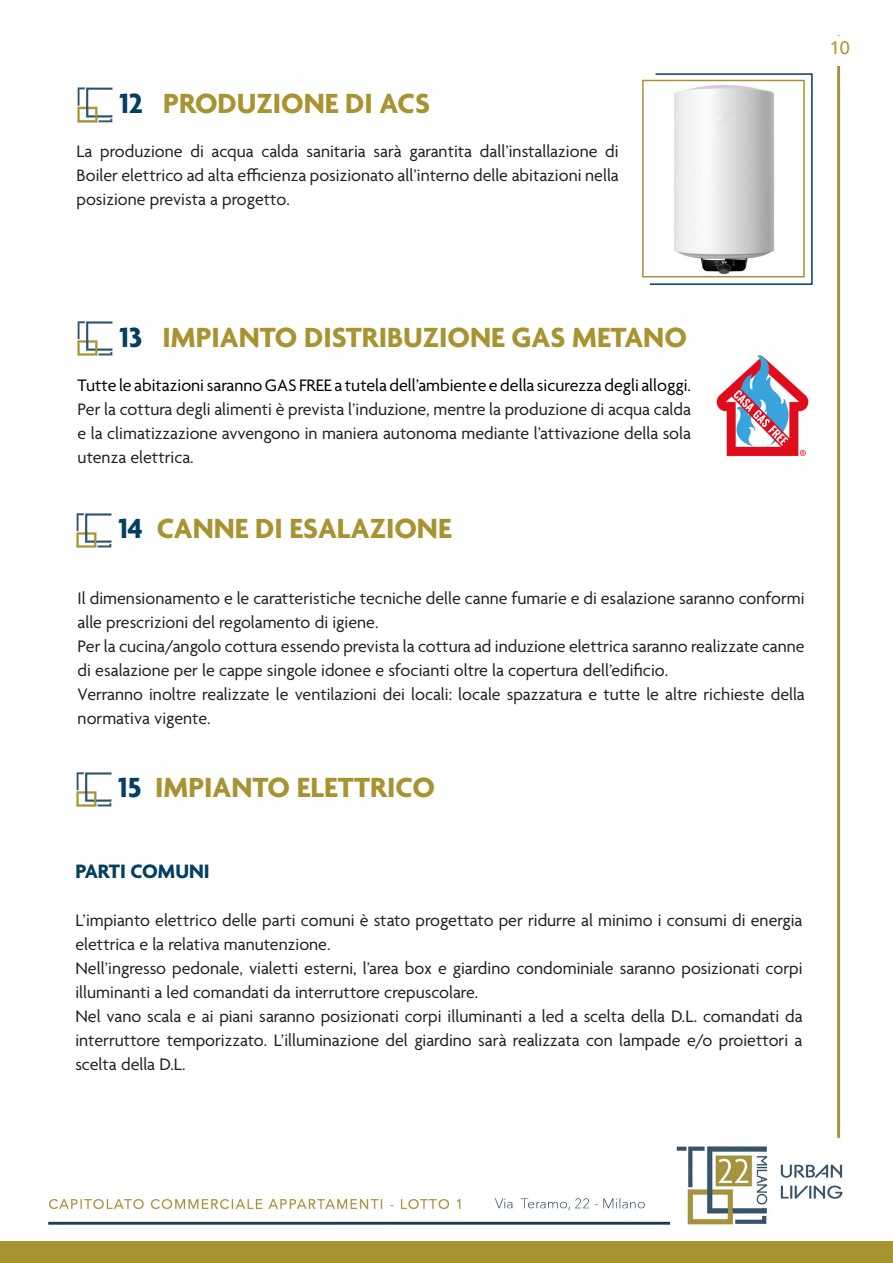
<style>
.page{position:relative;width:893px;height:1263px;background:#fff}
.page>*{position:absolute;margin:0;border:0;box-sizing:border-box;transform-origin:0 0}
.Stile_di_paragrafo_2{font:700 30px "Agenda";color:#a89331}
.Stile_di_paragrafo_3{font:700 21px "Agenda";color:#043e60}
.TESTI{font:18px/24px "Agenda";color:#231f20}
.t1{font:500 18px "Avenir";color:#a89331}
.s1{color:#043e60}
.s2{color:#000}
</style>
<div class="page">
<img style="left:0;top:35px;width:893px;height:1207px">
<img style="left:70px;top:81px;width:51px;height:47px">
<svg style="left:648px;top:73px;width:165px;height:213px"></svg>
<img style="left:658px;top:83px;width:131px;height:191px">
<div style="left:642px;top:80px;width:163px;height:197px;border:2px solid #a89331"></div>
<img style="left:710px;top:353px;width:104px;height:105px">
<img style="left:70px;top:315px;width:51px;height:47px">
<img style="left:69px;top:506px;width:51px;height:48px">
<img style="left:69px;top:765px;width:50px;height:47px">
<div style="left:820px;top:36px;width:40px;height:30px;background:#fff"></div>
<div style="left:0;top:1242px;width:893px;height:21px;background:#a89331"></div>
<p class="Stile_di_paragrafo_2" style="left:119px;top:87px;width:312px"><span class="s1">12</span> PRODUZIONE DI ACS</p>
<p class="TESTI" style="left:77px;top:141px;width:544px;text-align:justify">La produzione di acqua calda sanitaria sarà garantita dall’installazione di Boiler elettrico ad alta efficienza posizionato all’interno delle abitazioni nella posizione prevista a progetto.</p>
<p class="t1" style="left:830px;top:33px;width:22px">10</p>
<p class="Stile_di_paragrafo_2" style="left:119px;top:321px;width:569px"><span class="s1">13</span> IMPIANTO DISTRIBUZIONE GAS METANO</p>
<p class="TESTI" style="left:78px;top:375px;width:615px;text-align:justify"><span class="s2">Tutte le abitazioni saranno GAS FREE a tutela dell’ambiente e della sicurezza degli alloggi.<br></span>Per la cottura degli alimenti è prevista l’induzione, mentre la produzione di acqua calda e la climatizzazione avvengono in maniera autonoma mediante l’attivazione della sola utenza elettrica.</p>
<p class="Stile_di_paragrafo_2" style="left:118px;top:513px;width:335px"><span class="s1">14</span> CANNE DI ESALAZIONE</p>
<p class="TESTI" style="left:78px;top:587px;width:729px">Il dimensionamento e le caratteristiche tecniche delle canne fumarie e di esalazione saranno conformi alle prescrizioni del regolamento di igiene.</p>
<p class="TESTI" style="left:78px;top:635px;width:729px">Per la cucina/angolo cottura essendo prevista la cottura ad induzione elettrica saranno realizzate canne di esalazione per le cappe singole idonee e sfocianti oltre la copertura dell’edificio.</p>
<p class="TESTI" style="left:78px;top:683px;width:729px">Verranno inoltre realizzate le ventilazioni dei locali: locale spazzatura e tutte le altre richieste della normativa vigente.</p>
<p class="Stile_di_paragrafo_2" style="left:118px;top:771px;width:318px"><span class="s1">15</span> IMPIANTO ELETTRICO</p>
<p class="Stile_di_paragrafo_3" style="left:75px;top:860px;width:136px">PARTI COMUNI</p>
<p class="TESTI" style="left:75px;top:910px;width:729px">L’impianto elettrico delle parti comuni è stato progettato per ridurre al minimo i consumi di energia elettrica e la relativa manutenzione.</p>
<p class="TESTI" style="left:75px;top:958px;width:729px">Nell’ingresso pedonale, vialetti esterni, l’area box e giardino condominiale saranno posizionati corpi illuminanti a led comandati da interruttore crepuscolare.</p>
<p class="TESTI" style="left:75px;top:1006px;width:729px;text-align:justify">Nel vano scala e ai piani saranno posizionati corpi illuminanti a led a scelta della D.L. comandati da interruttore temporizzato. L’illuminazione del giardino sarà realizzata con lampade e/o proiettori a scelta della D.L.</p>
</div>
